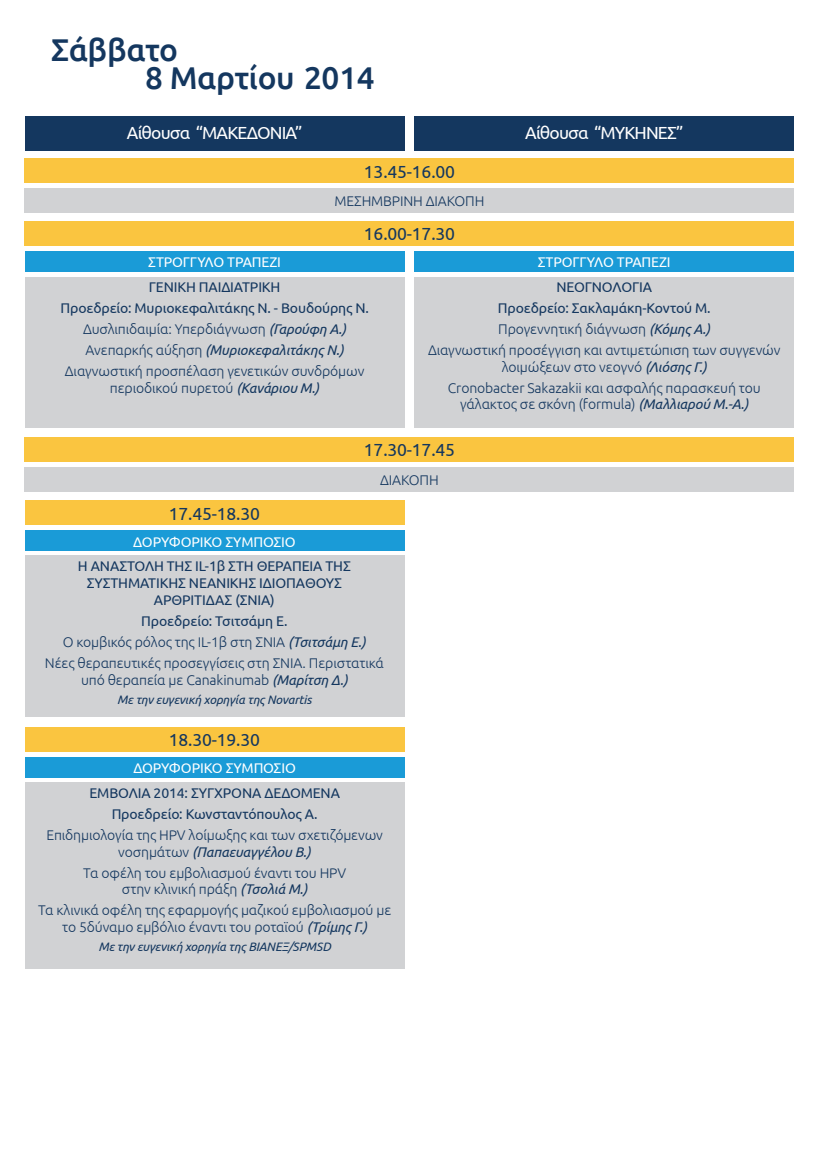
<style>
.page{position:relative;width:819px;height:1166px;background:#fff}
.page>*{position:absolute;margin:0;border:0;box-sizing:border-box;transform-origin:0 0}
.t1{font:500 31.5px "Ubuntu";letter-spacing:-.01em;color:#14375f}
.t2{font:17.5px "Ubuntu";letter-spacing:-.01em;color:#14375f}
.t3{font:17.5px "Ubuntu";letter-spacing:-.05em;color:#fff}
.t4{font:300 14px/21px "Ubuntu";letter-spacing:-.01em;color:#14375f;text-align:center}
.t5{font:14px/24.5px "Ubuntu";letter-spacing:-.01em;color:#14375f;text-align:center}
.t6{font:14px/24.5px "Ubuntu";letter-spacing:-.01em;color:#fff;text-align:center}
.t7{font:italic 12.25px "Ubuntu";letter-spacing:-.01em;color:#14375f}
.s1{color:#fff}
.s2{font-weight:400}
.s3{font-weight:400;font-style:italic}
.s4{color:#14375f}
</style>
<div class="page">
<div style="left:25px;top:757px;width:379px;height:20px;background:#1a9bd7"></div>
<div style="left:25px;top:530px;width:379px;height:21px;background:#1a9bd7"></div>
<div style="left:414px;top:277px;width:380px;height:150px;background:#d1d2d4"></div>
<div style="left:414px;top:251px;width:380px;height:20px;background:#1a9bd7"></div>
<div style="left:25px;top:277px;width:379px;height:150px;background:#d1d2d4"></div>
<div style="left:25px;top:555px;width:379px;height:162px;background:#d1d2d4"></div>
<div style="left:25px;top:782px;width:379px;height:186px;background:#d1d2d4"></div>
<div style="left:25px;top:221px;width:769px;height:25px;background:#fac540"></div>
<div style="left:25px;top:500px;width:379px;height:25px;background:#fac540"></div>
<div style="left:25px;top:727px;width:379px;height:25px;background:#fac540"></div>
<div style="left:25px;top:117px;width:379px;height:34px;background:#14375f"></div>
<div style="left:414px;top:117px;width:380px;height:34px;background:#14375f"></div>
<div style="left:25px;top:158px;width:769px;height:25px;background:#fac540"></div>
<div style="left:25px;top:437px;width:769px;height:25px;background:#fac540"></div>
<div style="left:25px;top:188px;width:769px;height:25px;background:#d1d2d4"></div>
<div style="left:25px;top:467px;width:769px;height:25px;background:#d1d2d4"></div>
<div style="left:25px;top:251px;width:379px;height:20px;background:#1a9bd7"></div>
<p class="t1" style="left:51px;top:30px;width:128px">Σάββατο</p>
<p class="t1" style="left:145px;top:58px;width:231px">8 Μαρτίου 2014</p>
<p class="t3" style="left:127px;top:122px;width:177px">Αίθουσα “ΜΑΚΕΔΟΝΙΑ”</p>
<p class="t3" style="left:525px;top:122px;width:159px">Αίθουσα “ΜΥΚΗΝΕΣ”</p>
<p class="t2" style="left:364px;top:161px;width:93px">13.45-16.00</p>
<p class="t4" style="left:334px;top:190px;width:151px">ΜΕΣΗΜΒΡΙΝΗ ΔΙΑΚΟΠΗ</p>
<p class="t2" style="left:364px;top:223px;width:93px">16.00-17.30</p>
<p class="t5" style="left:148px;top:250px;width:134px;text-align:left"><span class="s1">ΣΤΡΟΓΓΥΛΟ ΤΡΑΠΕΖΙ<br></span>ΓΕΝΙΚΗ ΠΑΙΔΙΑΤΡΙΚΗ</p>
<p class="t4" style="left:61px;top:297px;width:310px"><span class="s2">Προεδρείο: Μυριοκεφαλιτάκης Ν. - Βουδούρης Ν.<br></span>Δυσλιπιδαιμία: Υπερδιάγνωση <span class="s3">(Γαρούφη Α.)<br></span>Ανεπαρκής αύξηση <span class="s3">(Μυριοκεφαλιτάκης Ν.)<br></span>Διαγνωστική προσπέλαση γενετικών συνδρόμων</p>
<p class="t4" style="left:110px;top:377px;width:211px">περιοδικού πυρετού <span class="s3">(Κανάριου Μ.)</span></p>
<p class="t6" style="left:538px;top:250px;width:134px">ΣΤΡΟΓΓΥΛΟ ΤΡΑΠΕΖΙ<br><span class="s4">ΝΕΟΓΝΟΛΟΓΙΑ</span></p>
<p class="t4" style="left:428px;top:297px;width:354px"><span class="s2">Προεδρείο: Σακλαμάκη-Κοντού Μ.<br></span>Προγεννητική διάγνωση <span class="s3">(Κόμης Α.)<br></span>Διαγνωστική προσέγγιση και αντιμετώπιση των συγγενών</p>
<p class="t4" style="left:448px;top:356px;width:314px">λοιμώξεων στο νεογνό <span class="s3">(Λιόσης Γ.)<br></span>Cronobacter Sakazakii και ασφαλής παρασκευή του</p>
<p class="t4" style="left:460px;top:393px;width:290px">γάλακτος σε σκόνη (formula) <span class="s3">(Μαλλιαρού Μ.-Α.)</span></p>
<p class="t2" style="left:364px;top:440px;width:93px">17.30-17.45</p>
<p class="t2" style="left:169px;top:503px;width:93px">17.45-18.30</p>
<p class="t4" style="left:380px;top:469px;width:60px">ΔΙΑΚΟΠΗ</p>
<p class="t5" style="left:78px;top:529px;width:274px"><span class="s1">ΔΟΡΥΦΟΡΙΚΟ ΣΥΜΠΟΣΙΟ<br></span>Η ΑΝΑΣΤΟΛΗ ΤΗΣ IL-1β ΣΤΗ ΘΕΡΑΠΕΙΑ ΤΗΣ</p>
<p class="t5" style="left:87px;top:574px;width:257px;line-height:16.8px">ΣΥΣΤΗΜΑΤΙΚΗΣ ΝΕΑΝΙΚΗΣ ΙΔΙΟΠΑΘΟΥΣ<br>ΑΡΘΡΙΤΙΔΑΣ (ΣΝΙΑ)</p>
<p class="t4" style="left:45px;top:610px;width:340px"><span class="s2">Προεδρείο: Τσιτσάμη Ε.<br></span>Ο κομβικός ρόλος της IL-1β στη ΣΝΙΑ <span class="s3">(Τσιτσάμη Ε.)<br></span>Νέες θεραπευτικές προσεγγίσεις στη ΣΝΙΑ. Περιστατικά</p>
<p class="t4" style="left:81px;top:669px;width:268px">υπό θεραπεία με Canakinumab <span class="s3">(Μαρίτση Δ.)</span></p>
<p class="t7" style="left:117px;top:692px;width:196px">Με την ευγενική χορηγία της Novartis</p>
<p class="t2" style="left:169px;top:729px;width:93px">18.30-19.30</p>
<p class="t5" style="left:89px;top:755px;width:252px"><span class="s1">ΔΟΡΥΦΟΡΙΚΟ ΣΥΜΠΟΣΙΟ<br></span>ΕΜΒΟΛΙΑ 2014: ΣΥΓΧΡΟΝΑ ΔΕΔΟΜΕΝΑ</p>
<p class="t4" style="left:46px;top:803px;width:338px"><span class="s2">Προεδρείο: Κωνσταντόπουλος Α.<br></span>Επιδημιολογία της HPV λοίμωξης και των σχετιζόμενων</p>
<p class="t4" style="left:83px;top:841px;width:264px">νοσημάτων <span class="s3">(Παπαευαγγέλου Β.)<br></span>Τα οφέλη του εμβολιασμού έναντι του HPV</p>
<p class="t4" style="left:38px;top:878px;width:355px">στην κλινική πράξη <span class="s3">(Τσολιά M.)<br></span>Τα κλινικά οφέλη της εφαρμογής μαζικού εμβολιασμού με</p>
<p class="t4" style="left:62px;top:916px;width:306px">το 5δύναμο εμβόλιο έναντι του ροταϊού <span class="s3">(Τρίμης Γ.)</span></p>
<p class="t7" style="left:98px;top:939px;width:234px">Με την ευγενική χορηγία της ΒΙΑΝΕΞ/SPMSD</p>
</div>
